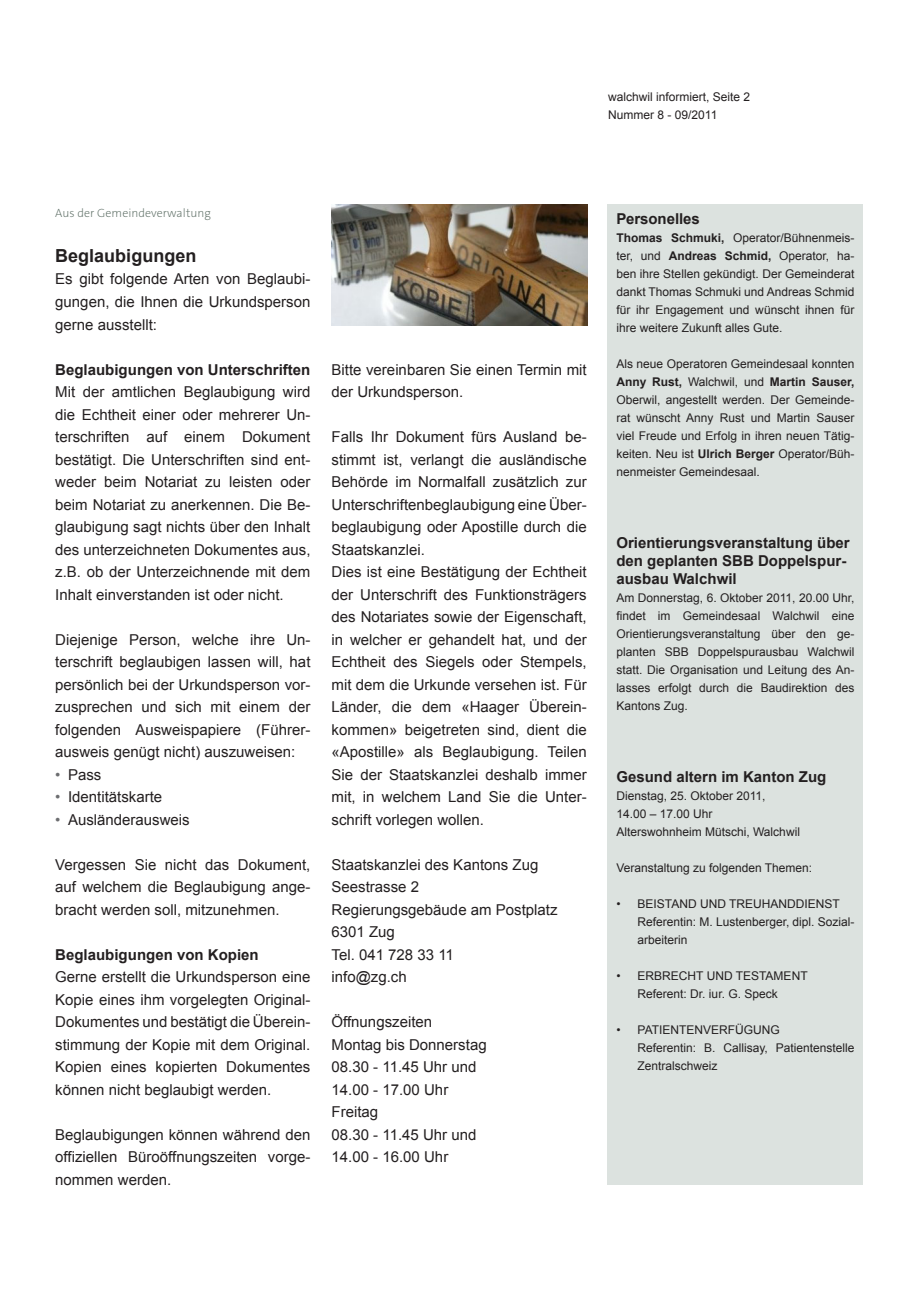
<style>
.page{position:relative;width:906px;height:1289px;background:#fff}
.page>*{position:absolute;margin:0;border:0;box-sizing:border-box;transform-origin:0 0}
.t1{font:700 18px "Arial";color:#231f20}
.t2{font:15px/22.5px "Arial";color:#231f20;text-align:justify}
.t3{font:700 15px/18px "Arial";color:#231f20}
.t4{font:12px/18px "Arial";color:#231f20}
.t5{font:200 12px "The Sans B2";letter-spacing:.005em;color:#5d6e65}
.s1{color:#6c6d70}
.s2{font-weight:700}
</style>
<div class="page">
<div style="left:608px;top:204px;width:255px;height:980px;background:#dce2df"></div>
<img style="left:332px;top:204px;width:255px;height:122px">
<p class="t4" style="left:608px;top:88px;width:144px">walchwil informiert, Seite 2<br>Nummer 8 - 09/2011</p>
<p class="t5" style="left:55px;top:206px;width:157px">Aus der Gemeindeverwaltung</p>
<p class="t1" style="left:55px;top:244px;width:143px">Beglaubigungen</p>
<p class="t2" style="left:55px;top:268px;width:257px">Es gibt folgende Arten von Beglaubi&shy;gungen, die Ihnen die Urkundsperson gerne ausstellt:</p>
<p class="t3" style="left:55px;top:361px;width:257px">Beglaubigungen von Unterschriften</p>
<p class="t2" style="left:55px;top:380px;width:257px">Mit der amtlichen Beglaubigung wird die Echtheit einer oder mehrerer Un&shy;terschriften auf einem Dokument bestätigt. Die Unterschriften sind ent&shy;weder beim Notariat zu leisten oder beim Notariat zu anerkennen. Die Be&shy;glaubigung sagt nichts über den Inhalt des unterzeichneten Dokumentes aus, z.B. ob der Unterzeichnende mit dem Inhalt einverstanden ist oder nicht.</p>
<p class="t2" style="left:55px;top:628px;width:257px">Diejenige Person, welche ihre Un&shy;terschrift beglaubigen lassen will, hat persönlich bei der Urkundsperson vor&shy;zusprechen und sich mit einem der folgenden Ausweispapiere (Führer&shy;ausweis genügt nicht) auszuweisen:</p>
<p class="t2" style="left:55px;top:763px;width:48px"><span class="s1">•</span> Pass</p>
<p class="t2" style="left:55px;top:785px;width:108px"><span class="s1">•</span> Identitätskarte</p>
<p class="t2" style="left:55px;top:808px;width:136px"><span class="s1">•</span> Ausländerausweis</p>
<p class="t2" style="left:55px;top:853px;width:257px">Vergessen Sie nicht das Dokument, auf welchem die Beglaubigung ange&shy;bracht werden soll, mitzunehmen.</p>
<p class="t3" style="left:55px;top:946px;width:205px">Beglaubigungen von Kopien</p>
<p class="t2" style="left:55px;top:965px;width:257px">Gerne erstellt die Urkundsperson eine Kopie eines ihm vorgelegten Original-Dokumentes und bestätigt die Überein&shy;stimmung der Kopie mit dem Original.<br>Kopien eines kopierten Dokumentes können nicht beglaubigt werden.</p>
<p class="t2" style="left:55px;top:1123px;width:257px">Beglaubigungen können während den offiziellen Büroöffnungszeiten vorge&shy;nommen werden.</p>
<p class="t2" style="left:331px;top:358px;width:257px">Bitte vereinbaren Sie einen Termin mit der Urkundsperson.</p>
<p class="t2" style="left:331px;top:425px;width:257px;text-align:left">Falls Ihr Dokument fürs Ausland be&shy;stimmt ist, verlangt die ausländische Behörde im Normalfall zusätzlich zur Unterschriftenbeglaubigung eine Über&shy;beglaubigung oder Apostille durch die Staatskanzlei.<br>Dies ist eine Bestätigung der Echtheit der Unterschrift des Funktionsträgers des Notariates sowie der Eigenschaft, in welcher er gehandelt hat, und der Echtheit des Siegels oder Stempels, mit dem die Urkunde versehen ist. Für Länder, die dem «Haager Überein&shy;kommen» beigetreten sind, dient die «Apostille» als Beglaubigung. Teilen Sie der Staatskanzlei deshalb immer mit, in welchem Land Sie die Unter&shy;schrift vorlegen wollen.</p>
<p class="t2" style="left:331px;top:853px;width:227px;text-align:left">Staatskanzlei des Kantons Zug<br>Seestrasse 2<br>Regierungsgebäude am Postplatz<br>6301 Zug<br>Tel. 041 728 33 11<br>info@zg.ch</p>
<p class="t2" style="left:331px;top:1010px;width:157px;text-align:left">Öffnungszeiten<br>Montag bis Donnerstag<br>08.30 - 11.45 Uhr und<br>14.00 - 17.00 Uhr<br>Freitag<br>08.30 - 11.45 Uhr und<br>14.00 - 16.00 Uhr</p>
<p class="t3" style="left:616px;top:210px;width:85px">Personelles</p>
<p class="t4" style="left:616px;top:228px;width:240px;text-align:justify"><span class="s2">Thomas Schmuki,</span> Operator/Bühnenmeis&shy;ter, und <span class="s2">Andreas Schmid,</span> Operator, ha&shy;ben ihre Stellen gekündigt. Der Gemeinderat dankt Thomas Schmuki und Andreas Schmid für ihr Engagement und wünscht ihnen für ihre weitere Zukunft alles Gute.</p>
<p class="t4" style="left:616px;top:354px;width:240px;text-align:justify">Als neue Operatoren Gemeindesaal konnten <span class="s2">Anny Rust,</span> Walchwil, und <span class="s2">Martin Sauser, </span>Oberwil, angestellt werden. Der Gemeinde&shy;rat wünscht Anny Rust und Martin Sauser viel Freude und Erfolg in ihren neuen Tätig&shy;keiten. Neu ist <span class="s2">Ulrich Berger</span> Operator/Büh&shy;nenmeister Gemeindesaal.</p>
<p class="t3" style="left:616px;top:534px;width:235px">Orientierungsveranstaltung über den geplanten SBB Doppelspur&shy;ausbau Walchwil</p>
<p class="t4" style="left:616px;top:588px;width:240px;text-align:justify">Am Donnerstag, 6. Oktober 2011, 20.00 Uhr, findet im Gemeindesaal Walchwil eine Orientierungsveranstaltung über den ge&shy;planten SBB Doppelspurausbau Walchwil statt. Die Organisation und Leitung des An&shy;lasses erfolgt durch die Baudirektion des Kantons Zug.</p>
<p class="t3" style="left:616px;top:768px;width:212px">Gesund altern im Kanton Zug</p>
<p class="t4" style="left:616px;top:786px;width:185px">Dienstag, 25. Oktober 2011,<br>14.00 – 17.00 Uhr<br>Alterswohnheim Mütschi, Walchwil</p>
<p class="t4" style="left:616px;top:858px;width:197px">Veranstaltung zu folgenden Themen:</p>
<p class="t4" style="left:637px;top:894px;width:218px;text-indent:-21px">• BEISTAND UND TREUHANDDIENST<br>Referentin: M. Lustenberger, dipl. Sozial&shy;arbeiterin</p>
<p class="t4" style="left:637px;top:966px;width:172px;text-indent:-21px">• ERBRECHT UND TESTAMENT<br>Referent: Dr. iur. G. Speck</p>
<p class="t4" style="left:637px;top:1020px;width:218px;text-indent:-21px">• PATIENTENVERFÜGUNG<br>Referentin: B. Callisay, Patientenstelle<br>Zentralschweiz</p>
</div>
